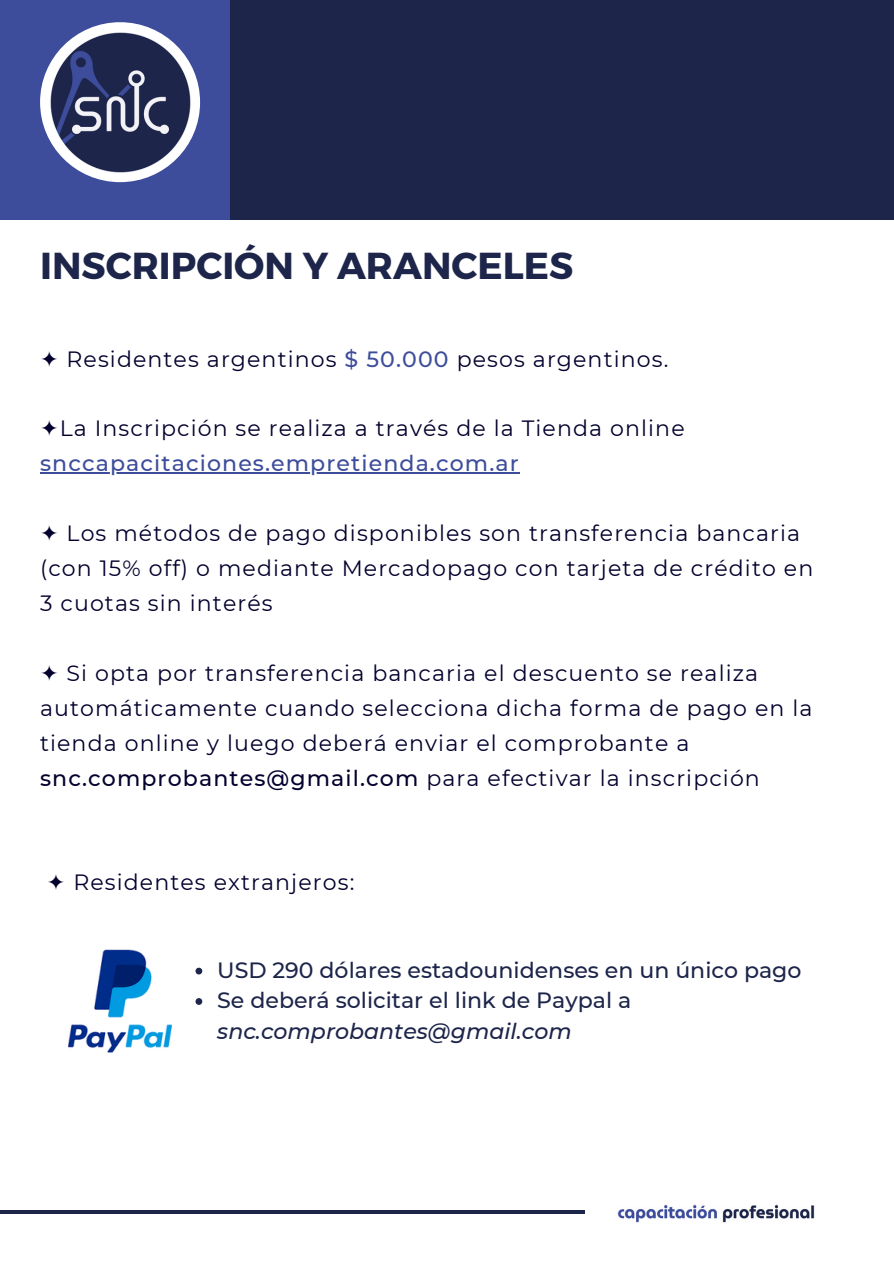
<style>
.page{position:relative;width:894px;height:1264px;background:#fff}
.page>*{position:absolute;margin:0;border:0;box-sizing:border-box;transform-origin:0 0}
.t1{font:700 37.5px "Montserrat";color:#1d254a}
.t2{font:22.05px/35px "Montserrat";letter-spacing:.05em;color:#03002d}
.t3{font:500 22.05px/30.5px "Montserrat";color:#1d254a}
.t4{font:500 22.05px "Montserrat";letter-spacing:.05em;color:#3d4d9b}
.s1{font-family:"DejaVu Sans"}
.s2{font-weight:500;color:#3d4d9b}
.s3{font-weight:500}
.s4{font-style:italic}
</style>
<div class="page">
<div style="left:0;top:0;width:243px;height:219px;background:#3d4d9b"></div>
<div style="left:230px;top:0;width:663px;height:219px;background:#1d254a"></div>
<hr style="left:0;top:1210px;width:584px;height:3px;background:#1d254a">
<img style="left:40px;top:22px;width:160px;height:160px;border-radius:50%">
<img style="left:617px;top:1204px;width:198px;height:19px">
<hr style="left:40px;top:472px;width:480px;height:1px;background:#3d4d9b">
<img style="left:68px;top:949px;width:104px;height:103px">
<svg style="left:195px;top:967px;width:7px;height:7px"></svg>
<svg style="left:195px;top:998px;width:7px;height:6px"></svg>
<p class="t1" style="left:40px;top:241px;width:534px">INSCRIPCIÓN Y ARANCELES</p>
<p class="t2" style="left:40px;top:341px;width:629px"><span class="s1">✦</span> Residentes argentinos <span class="s2">$ 50.000</span> pesos argentinos.</p>
<p class="t2" style="left:40px;top:411px;width:646px"><span class="s1">✦</span>La Inscripción se realiza a través de la Tienda online</p>
<p class="t4" style="left:40px;top:450px;width:480px">snccapacitaciones.empretienda.com.ar</p>
<p class="t2" style="left:40px;top:516px;width:774px"><span class="s1">✦</span> Los métodos de pago disponibles son transferencia bancaria (con 15% off) o mediante Mercadopago con tarjeta de crédito en<br>3 cuotas sin interés</p>
<p class="t2" style="left:40px;top:655px;width:773px"><span class="s1">✦</span> Si opta por transferencia bancaria el descuento se realiza automáticamente cuando selecciona dicha forma de pago en la tienda online y luego deberá enviar el comprobante a <span class="s3">snc.comprobantes@gmail.com</span> para efectivar la inscripción</p>
<p class="t2" style="left:47px;top:865px;width:309px"><span class="s1">✦</span> Residentes extranjeros:</p>
<p class="t3" style="left:217px;top:954px;width:585px">USD 290 dólares estadounidenses en un único pago</p>
<p class="t3" style="left:217px;top:985px;width:415px">Se deberá solicitar el link de Paypal a <span class="s4">snc.comprobantes@gmail.com</span></p>
</div>
